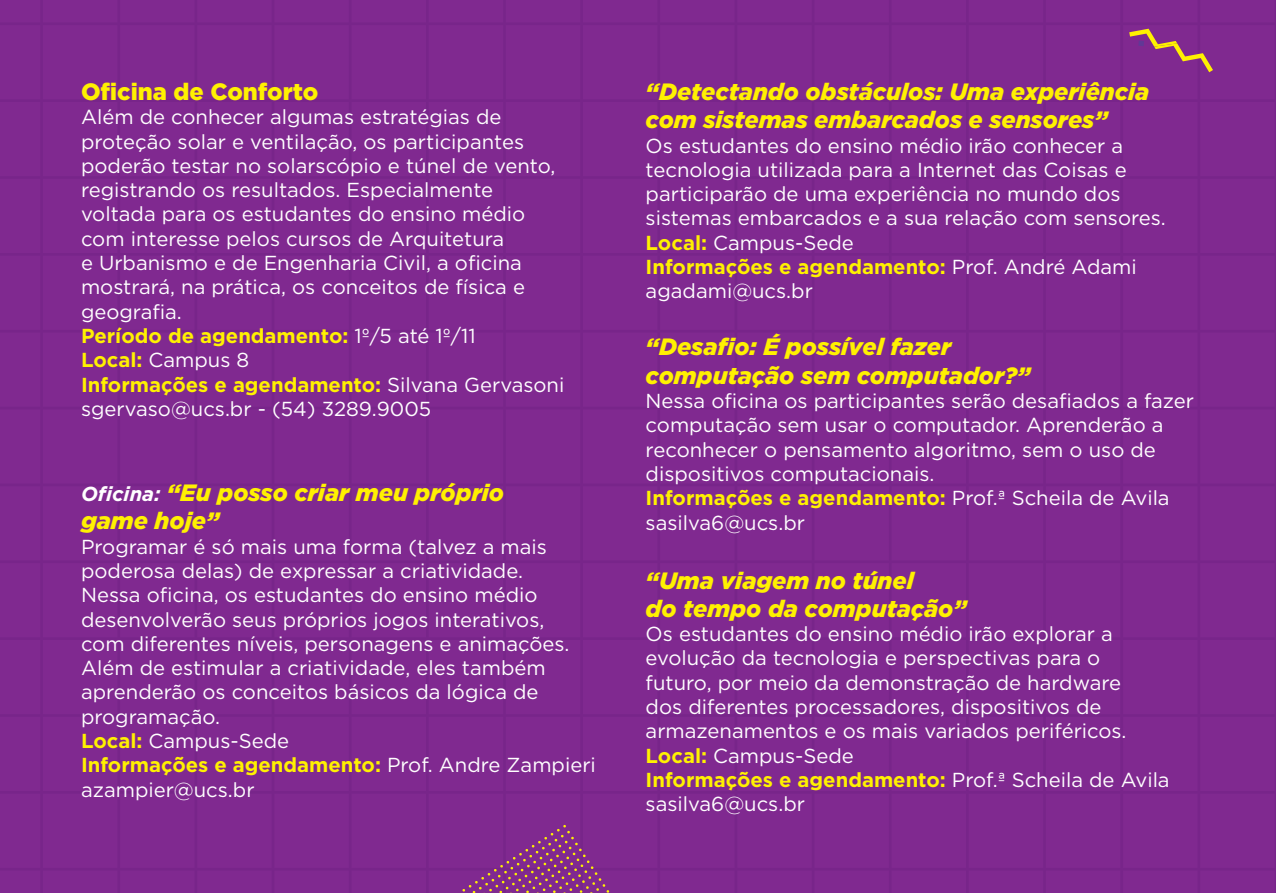
<style>
.page{position:relative;width:1276px;height:893px;background:#802990}
.page>*{position:absolute;margin:0;border:0;box-sizing:border-box;transform-origin:0 0}
.t1{font:italic 900 23.62px/28.3px "Gotham";color:#fff101}
.t2{font:900 23.62px "Gotham";color:#fff101}
.t3{font:20.25px/24.3px "Gotham";color:#fff}
.s1{font-weight:700;color:#fff101}
.s2{font-weight:700;font-size:20.25px;color:#fff}
</style>
<div class="page">
<hr style="left:0;top:0;width:1275px;height:1px;background:#613896">
<hr style="left:0;top:22px;width:1275px;height:3px;background:#613896">
<hr style="left:0;top:99px;width:1275px;height:3px;background:#613896">
<hr style="left:0;top:176px;width:1275px;height:3px;background:#613896">
<hr style="left:0;top:253px;width:1275px;height:3px;background:#613896">
<hr style="left:0;top:330px;width:1275px;height:3px;background:#613896">
<hr style="left:0;top:484px;width:1275px;height:2px;background:#613896">
<hr style="left:0;top:407px;width:1275px;height:2px;background:#613896">
<hr style="left:0;top:560px;width:1275px;height:3px;background:#613896">
<hr style="left:0;top:637px;width:1275px;height:3px;background:#613896">
<hr style="left:0;top:714px;width:1275px;height:3px;background:#613896">
<hr style="left:0;top:791px;width:1275px;height:3px;background:#613896">
<hr style="left:0;top:868px;width:1275px;height:2px;background:#613896">
<hr style="left:0;top:892px;width:1275px;height:1px;background:#613896">
<hr style="left:1197px;top:0;width:3px;height:893px;background:#613896">
<hr style="left:1274px;top:0;width:2px;height:893px;background:#613896">
<hr style="left:0;top:0;width:1px;height:893px;background:#613896">
<hr style="left:1120px;top:0;width:3px;height:893px;background:#613896">
<hr style="left:1043px;top:0;width:3px;height:893px;background:#613896">
<hr style="left:966px;top:0;width:2px;height:893px;background:#613896">
<hr style="left:889px;top:0;width:2px;height:893px;background:#613896">
<hr style="left:811px;top:0;width:3px;height:893px;background:#613896">
<hr style="left:734px;top:0;width:3px;height:893px;background:#613896">
<hr style="left:580px;top:0;width:3px;height:893px;background:#613896">
<hr style="left:657px;top:0;width:3px;height:893px;background:#613896">
<hr style="left:503px;top:0;width:3px;height:893px;background:#613896">
<hr style="left:426px;top:0;width:3px;height:893px;background:#613896">
<hr style="left:349px;top:0;width:2px;height:893px;background:#613896">
<hr style="left:272px;top:0;width:2px;height:893px;background:#613896">
<hr style="left:194px;top:0;width:3px;height:893px;background:#613896">
<hr style="left:117px;top:0;width:3px;height:893px;background:#613896">
<hr style="left:40px;top:0;width:3px;height:893px;background:#613896">
<svg style="left:456px;top:825px;width:153px;height:68px"></svg>
<svg style="left:1129px;top:29px;width:84px;height:43px"></svg>
<p class="t2" style="left:81px;top:75px;width:239px">Oficina de Conforto</p>
<p class="t3" style="left:81px;top:104px;width:485px">Além de conhecer algumas estratégias de proteção solar e ventilação, os participantes poderão testar no solarscópio e túnel de vento, registrando os resultados. Especialmente voltada para os estudantes do ensino médio com interesse pelos cursos de Arquitetura<br>e Urbanismo e de Engenharia Civil, a oficina mostrará, na prática, os conceitos de física e geografia.<br><span class="s1">Período de agendamento:</span> 1º/5 até 1º/11<br><span class="s1">Local:</span> Campus 8<br><span class="s1">Informações e agendamento:</span> Silvana Gervasoni sgervaso@ucs.br - (54) 3289.9005</p>
<p class="t1" style="left:81px;top:478px;width:425px"><span class="s2">Oficina:</span> “Eu posso criar meu próprio game hoje”</p>
<p class="t3" style="left:81px;top:534px;width:516px">Programar é só mais uma forma (talvez a mais poderosa delas) de expressar a criatividade.<br>Nessa oficina, os estudantes do ensino médio desenvolverão seus próprios jogos interativos,<br>com diferentes níveis, personagens e animações.<br>Além de estimular a criatividade, eles também aprenderão os conceitos básicos da lógica de programação.<br><span class="s1">Local:</span> Campus-Sede<br><span class="s1">Informações e agendamento:</span> Prof. Andre Zampieri azampier@ucs.br</p>
<p class="t1" style="left:645px;top:77px;width:505px">“Detectando obstáculos: Uma experiência com sistemas embarcados e sensores”</p>
<p class="t3" style="left:645px;top:133px;width:522px">Os estudantes do ensino médio irão conhecer a tecnologia utilizada para a Internet das Coisas e participarão de uma experiência no mundo dos sistemas embarcados e a sua relação com sensores.<br><span class="s1">Local:</span> Campus-Sede<br><span class="s1">Informações e agendamento:</span> Prof. André Adami agadami@ucs.br</p>
<p class="t1" style="left:645px;top:333px;width:386px">“Desafio: É possível fazer computação sem computador?”</p>
<p class="t3" style="left:645px;top:388px;width:550px">Nessa oficina os participantes serão desafiados a fazer computação sem usar o computador. Aprenderão a reconhecer o pensamento algoritmo, sem o uso de dispositivos computacionais.<br><span class="s1">Informações e agendamento:</span> Prof.ª Scheila de Avila sasilva6@ucs.br</p>
<p class="t1" style="left:645px;top:566px;width:323px">“Uma viagem no túnel<br>do tempo da computação”</p>
<p class="t3" style="left:645px;top:621px;width:525px">Os estudantes do ensino médio irão explorar a evolução da tecnologia e perspectivas para o futuro, por meio da demonstração de hardware<br>dos diferentes processadores, dispositivos de armazenamentos e os mais variados periféricos.<br><span class="s1">Local:</span> Campus-Sede<br><span class="s1">Informações e agendamento:</span> Prof.ª Scheila de Avila sasilva6@ucs.br</p>
</div>
